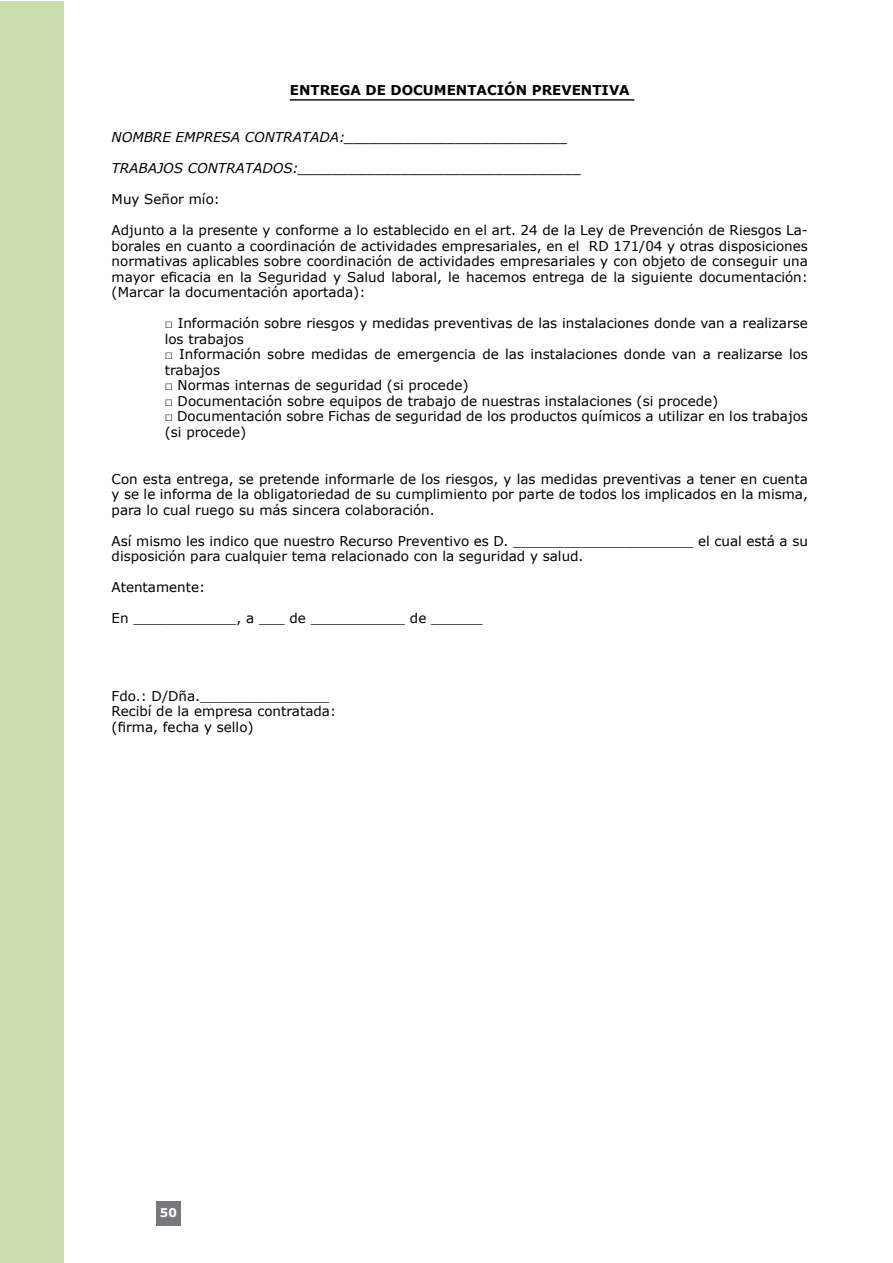
<style>
.page{position:relative;width:893px;height:1263px;background:#fff}
.page>*{position:absolute;margin:0;border:0;box-sizing:border-box;transform-origin:0 0}
.t1{font:13.5px/15.5px "Verdana";color:#000}
.t2{font:italic 13.5px "Verdana";color:#000}
.t3{font:700 13.5px "Verdana";color:#000}
.t4{font:700 12px "Verdana";color:#fff}
</style>
<div class="page">
<div style="left:156px;top:1201px;width:24px;height:24px;background:#77787b"></div>
<hr style="left:290px;top:99px;width:344px;height:2px;background:#000">
<div style="left:0;top:2px;width:64px;height:1261px;background:#cbddad"></div>
<p class="t3" style="left:290px;top:82px;width:341px">ENTREGA DE DOCUMENTACIÓN PREVENTIVA</p>
<p class="t2" style="left:112px;top:128px;width:458px">NOMBRE EMPRESA CONTRATADA:__________________________</p>
<p class="t2" style="left:112px;top:159px;width:472px">TRABAJOS CONTRATADOS:_________________________________</p>
<p class="t1" style="left:112px;top:191px;width:110px">Muy Señor mío:</p>
<p class="t1" style="left:112px;top:222px;width:698px;text-align:justify">Adjunto a la presente y conforme a lo establecido en el art. 24 de la Ley de Prevención de Riesgos La&shy;borales en cuanto a coordinación de actividades empresariales, en el RD 171/04 y otras disposiciones normativas aplicables sobre coordinación de actividades empresariales y con objeto de conseguir una mayor eficacia en la Seguridad y Salud laboral, le hacemos entrega de la siguiente documentación: (Marcar la documentación aportada):</p>
<p class="t1" style="left:165px;top:315px;width:645px">□ Información sobre riesgos y medidas preventivas de las instalaciones donde van a realizarse los trabajos</p>
<p class="t1" style="left:165px;top:346px;width:645px">□ Información sobre medidas de emergencia de las instalaciones donde van a realizarse los trabajos</p>
<p class="t1" style="left:165px;top:377px;width:305px">□ Normas internas de seguridad (si procede)</p>
<p class="t1" style="left:165px;top:393px;width:555px">□ Documentación sobre equipos de trabajo de nuestras instalaciones (si procede)</p>
<p class="t1" style="left:165px;top:408px;width:645px">□ Documentación sobre Fichas de seguridad de los productos químicos a utilizar en los trabajos (si procede)</p>
<p class="t1" style="left:112px;top:470px;width:698px;text-align:justify">Con esta entrega, se pretende informarle de los riesgos, y las medidas preventivas a tener en cuenta y se le informa de la obligatoriedad de su cumplimiento por parte de todos los implicados en la misma, para lo cual ruego su más sincera colaboración.</p>
<p class="t1" style="left:112px;top:532px;width:698px">Así mismo les indico que nuestro Recurso Preventivo es D. _____________________ el cual está a su disposición para cualquier tema relacionado con la seguridad y salud.</p>
<p class="t1" style="left:112px;top:579px;width:95px">Atentamente:</p>
<p class="t1" style="left:112px;top:610px;width:373px">En ____________, a ___ de ___________ de ______</p>
<p class="t1" style="left:112px;top:688px;width:226px">Fdo.: D/Dña._______________<br>Recibí de la empresa contratada: (firma, fecha y sello)</p>
<p class="t4" style="left:160px;top:1205px;width:19px">50</p>
</div>
